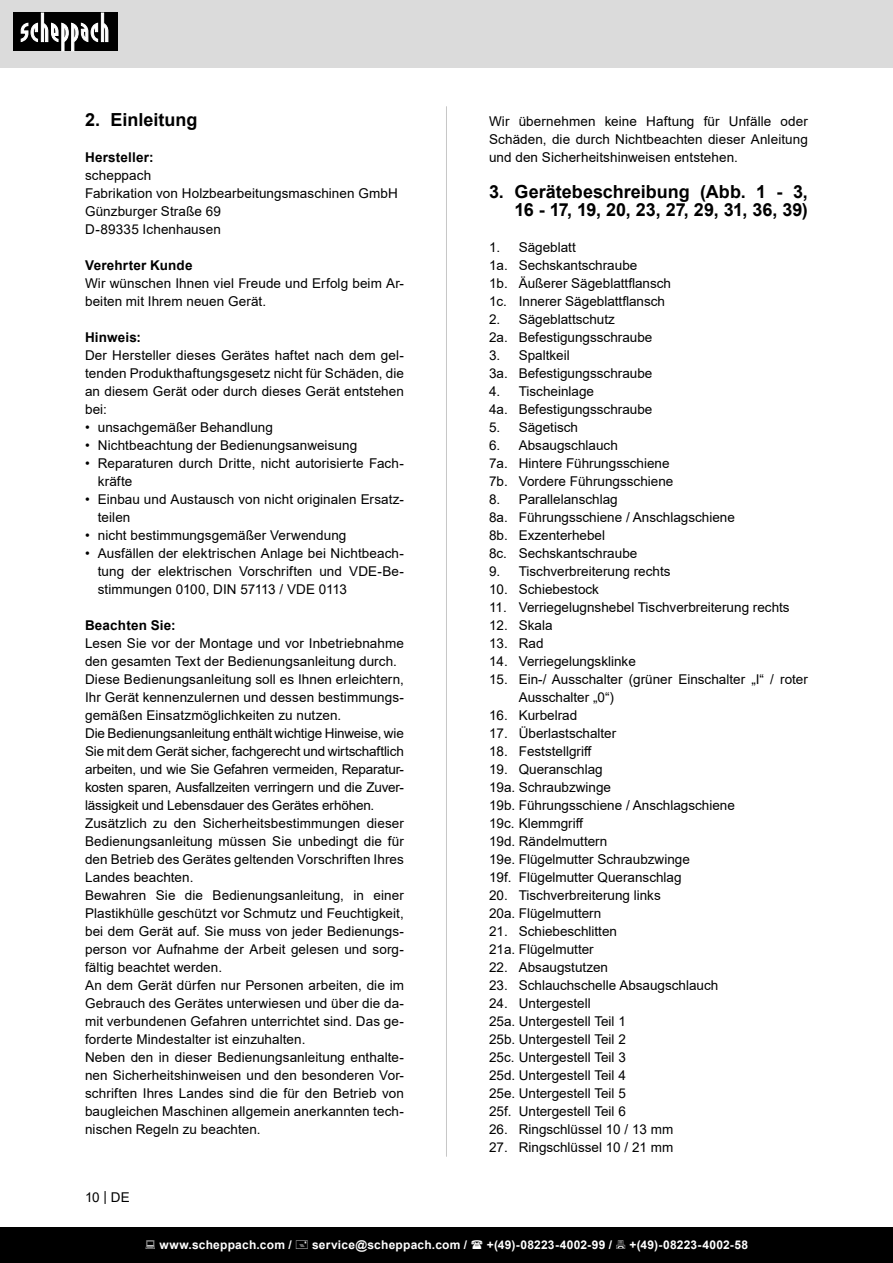
<style>
.page{position:relative;width:893px;height:1263px;background:#fff}
.page>*{position:absolute;margin:0;border:0;box-sizing:border-box;transform-origin:0 0}
.t1{font:700 18px/18px "Arial";color:#000;text-align:right}
.Basiseinstellung{font:13.5px/18px "Arial";color:#000;text-align:justify}
.Grundtext_Bold{font:700 13.5px "Arial";letter-spacing:.01em;color:#000}
.t2{font:700 12px "Arial";letter-spacing:.02em;color:#fff}
</style>
<div class="page">
<div style="left:0;top:0;width:893px;height:67px;background:#dbdbdb"></div>
<div style="left:0;top:1227px;width:893px;height:36px;background:#000"></div>
<div style="left:13px;top:13px;width:105px;height:38px;background:#000"></div>
<svg style="left:21px;top:13px;width:87px;height:38px"></svg>
<hr style="left:446px;top:106px;width:1px;height:1051px;background:#c7c7c7">
<p class="t1" style="left:85px;top:111px;width:114px">2. Einleitung</p>
<p class="Grundtext_Bold" style="left:85px;top:148px;width:70px">Hersteller:</p>
<p class="Basiseinstellung" style="left:85px;top:166px;width:68px">scheppach</p>
<p class="Basiseinstellung" style="left:85px;top:184px;width:314px">Fabrikation von Holzbearbeitungsmaschinen GmbH</p>
<p class="Basiseinstellung" style="left:85px;top:202px;width:137px">Günzburger Straße 69</p>
<p class="Basiseinstellung" style="left:85px;top:220px;width:137px">D-89335 Ichenhausen</p>
<p class="Grundtext_Bold" style="left:85px;top:256px;width:109px">Verehrter Kunde</p>
<p class="Basiseinstellung" style="left:85px;top:274px;width:320px">Wir wünschen Ihnen viel Freude und Erfolg beim Ar&shy;beiten mit Ihrem neuen Gerät.</p>
<p class="Grundtext_Bold" style="left:85px;top:328px;width:58px">Hinweis:</p>
<p class="Basiseinstellung" style="left:85px;top:346px;width:320px">Der Hersteller dieses Gerätes haftet nach dem gel&shy;tenden Produkthaftungsgesetz nicht für Schäden, die an diesem Gerät oder durch dieses Gerät entstehen bei:</p>
<p class="Basiseinstellung" style="left:85px;top:418px;width:189px">• unsachgemäßer Behandlung</p>
<p class="Basiseinstellung" style="left:85px;top:436px;width:274px">• Nichtbeachtung der Bedienungsanweisung</p>
<p class="Basiseinstellung" style="left:98px;top:454px;width:308px;text-indent:-13px">• Reparaturen durch Dritte, nicht autorisierte Fach&shy;kräfte</p>
<p class="Basiseinstellung" style="left:98px;top:490px;width:308px;text-indent:-13px">• Einbau und Austausch von nicht originalen Ersatz&shy;teilen</p>
<p class="Basiseinstellung" style="left:85px;top:526px;width:263px">• nicht bestimmungsgemäßer Verwendung</p>
<p class="Basiseinstellung" style="left:98px;top:544px;width:308px;text-indent:-13px">• Ausfällen der elektrischen Anlage bei Nichtbeach&shy;tung der elektrischen Vorschriften und VDE-Be&shy;stimmungen 0100, DIN 57113 / VDE 0113</p>
<p class="Grundtext_Bold" style="left:85px;top:616px;width:92px">Beachten Sie:</p>
<p class="Basiseinstellung" style="left:85px;top:634px;width:320px">Lesen Sie vor der Montage und vor Inbetriebnahme den gesamten Text der Bedienungsanleitung durch.</p>
<p class="Basiseinstellung" style="left:85px;top:670px;width:320px">Diese Bedienungsanleitung soll es Ihnen erleichtern, Ihr Gerät kennenzulernen und dessen bestimmungs&shy;gemäßen Einsatzmöglichkeiten zu nutzen.</p>
<p class="Basiseinstellung" style="left:85px;top:724px;width:320px">Die Bedienungsanleitung enthält wichtige Hinweise, wie Sie mit dem Gerät sicher, fachgerecht und wirtschaftlich arbeiten, und wie Sie Gefahren vermeiden, Reparatur&shy;kosten sparen, Ausfallzeiten verringern und die Zuver&shy;lässigkeit und Lebensdauer des Gerätes erhöhen.</p>
<p class="Basiseinstellung" style="left:85px;top:814px;width:320px">Zusätzlich zu den Sicherheitsbestimmungen dieser Bedienungsanleitung müssen Sie unbedingt die für den Betrieb des Gerätes geltenden Vorschriften Ihres Landes beachten.</p>
<p class="Basiseinstellung" style="left:85px;top:886px;width:320px">Bewahren Sie die Bedienungsanleitung, in einer Plastikhülle geschützt vor Schmutz und Feuchtigkeit, bei dem Gerät auf. Sie muss von jeder Bedienungs&shy;person vor Aufnahme der Arbeit gelesen und sorg&shy;fältig beachtet werden.</p>
<p class="Basiseinstellung" style="left:85px;top:976px;width:320px">An dem Gerät dürfen nur Personen arbeiten, die im Gebrauch des Gerätes unterwiesen und über die da&shy;mit verbundenen Gefahren unterrichtet sind. Das ge&shy;forderte Mindestalter ist einzuhalten.</p>
<p class="Basiseinstellung" style="left:85px;top:1048px;width:320px">Neben den in dieser Bedienungsanleitung enthalte&shy;nen Sicherheitshinweisen und den besonderen Vor&shy;schriften Ihres Landes sind die für den Betrieb von baugleichen Maschinen allgemein anerkannten tech&shy;nischen Regeln zu beachten.</p>
<p class="Basiseinstellung" style="left:85px;top:1188px;width:46px">10 | DE</p>
<p class="Basiseinstellung" style="left:489px;top:112px;width:320px">Wir übernehmen keine Haftung für Unfälle oder Schäden, die durch Nichtbeachten dieser Anleitung und den Sicherheitshinweisen entstehen.</p>
<p class="t1" style="left:489px;top:183px;width:320px">3. Gerätebeschreibung (Abb. 1 - 3,<br>16 - 17, 19, 20, 23, 27, 29, 31, 36, 39)</p>
<p class="Basiseinstellung" style="left:489px;top:238px;width:88px">1. Sägeblatt</p>
<p class="Basiseinstellung" style="left:489px;top:256px;width:150px">1a. Sechskantschraube</p>
<p class="Basiseinstellung" style="left:489px;top:274px;width:184px">1b. Äußerer Sägeblattflansch</p>
<p class="Basiseinstellung" style="left:489px;top:292px;width:178px">1c. Innerer Sägeblattflansch</p>
<p class="Basiseinstellung" style="left:489px;top:310px;width:127px">2. Sägeblattschutz</p>
<p class="Basiseinstellung" style="left:489px;top:328px;width:165px">2a. Befestigungsschraube</p>
<p class="Basiseinstellung" style="left:489px;top:346px;width:82px">3. Spaltkeil</p>
<p class="Basiseinstellung" style="left:489px;top:364px;width:165px">3a. Befestigungsschraube</p>
<p class="Basiseinstellung" style="left:489px;top:382px;width:107px">4. Tischeinlage</p>
<p class="Basiseinstellung" style="left:489px;top:400px;width:165px">4a. Befestigungsschraube</p>
<p class="Basiseinstellung" style="left:489px;top:418px;width:91px">5. Sägetisch</p>
<p class="Basiseinstellung" style="left:489px;top:436px;width:130px">6. Absaugschlauch</p>
<p class="Basiseinstellung" style="left:489px;top:454px;width:182px">7a. Hintere Führungsschiene</p>
<p class="Basiseinstellung" style="left:489px;top:472px;width:186px">7b. Vordere Führungsschiene</p>
<p class="Basiseinstellung" style="left:489px;top:490px;width:130px">8. Parallelanschlag</p>
<p class="Basiseinstellung" style="left:489px;top:508px;width:247px">8a. Führungsschiene / Anschlagschiene</p>
<p class="Basiseinstellung" style="left:489px;top:526px;width:118px">8b. Exzenterhebel</p>
<p class="Basiseinstellung" style="left:489px;top:544px;width:150px">8c. Sechskantschraube</p>
<p class="Basiseinstellung" style="left:489px;top:562px;width:183px">9. Tischverbreiterung rechts</p>
<p class="Basiseinstellung" style="left:489px;top:580px;width:112px">10. Schiebestock</p>
<p class="Basiseinstellung" style="left:489px;top:598px;width:302px">11. Verriegelugnshebel Tischverbreiterung rechts</p>
<p class="Basiseinstellung" style="left:489px;top:616px;width:65px">12. Skala</p>
<p class="Basiseinstellung" style="left:489px;top:634px;width:56px">13. Rad</p>
<p class="Basiseinstellung" style="left:489px;top:652px;width:148px">14. Verriegelungsklinke</p>
<p class="Basiseinstellung" style="left:519px;top:670px;width:291px;text-indent:-30px">15. Ein-/ Ausschalter (grüner Einschalter „I“ / roter<br>Ausschalter „0“)</p>
<p class="Basiseinstellung" style="left:489px;top:706px;width:90px">16. Kurbelrad</p>
<p class="Basiseinstellung" style="left:489px;top:724px;width:129px">17. Überlastschalter</p>
<p class="Basiseinstellung" style="left:489px;top:742px;width:104px">18. Feststellgriff</p>
<p class="Basiseinstellung" style="left:489px;top:760px;width:115px">19. Queranschlag</p>
<p class="Basiseinstellung" style="left:489px;top:778px;width:124px">19a. Schraubzwinge</p>
<p class="Basiseinstellung" style="left:489px;top:796px;width:247px">19b. Führungsschiene / Anschlagschiene</p>
<p class="Basiseinstellung" style="left:489px;top:814px;width:96px">19c. Klemmgriff</p>
<p class="Basiseinstellung" style="left:489px;top:832px;width:120px">19d. Rändelmuttern</p>
<p class="Basiseinstellung" style="left:489px;top:850px;width:202px">19e. Flügelmutter Schraubzwinge</p>
<p class="Basiseinstellung" style="left:489px;top:868px;width:194px">19f. Flügelmutter Queranschlag</p>
<p class="Basiseinstellung" style="left:489px;top:886px;width:173px">20. Tischverbreiterung links</p>
<p class="Basiseinstellung" style="left:489px;top:904px;width:114px">20a. Flügelmuttern</p>
<p class="Basiseinstellung" style="left:489px;top:922px;width:130px">21. Schiebeschlitten</p>
<p class="Basiseinstellung" style="left:489px;top:940px;width:106px">21a. Flügelmutter</p>
<p class="Basiseinstellung" style="left:489px;top:958px;width:121px">22. Absaugstutzen</p>
<p class="Basiseinstellung" style="left:489px;top:976px;width:231px">23. Schlauchschelle Absaugschlauch</p>
<p class="Basiseinstellung" style="left:489px;top:994px;width:103px">24. Untergestell</p>
<p class="Basiseinstellung" style="left:489px;top:1012px;width:138px">25a. Untergestell Teil 1</p>
<p class="Basiseinstellung" style="left:489px;top:1030px;width:138px">25b. Untergestell Teil 2</p>
<p class="Basiseinstellung" style="left:489px;top:1048px;width:138px">25c. Untergestell Teil 3</p>
<p class="Basiseinstellung" style="left:489px;top:1066px;width:138px">25d. Untergestell Teil 4</p>
<p class="Basiseinstellung" style="left:489px;top:1084px;width:138px">25e. Untergestell Teil 5</p>
<p class="Basiseinstellung" style="left:489px;top:1102px;width:138px">25f. Untergestell Teil 6</p>
<p class="Basiseinstellung" style="left:489px;top:1120px;width:186px">26. Ringschlüssel 10 / 13 mm</p>
<p class="Basiseinstellung" style="left:489px;top:1138px;width:186px">27. Ringschlüssel 10 / 21 mm</p>
<p class="t2" style="left:159px;top:1236px;width:134px">www.scheppach.com /</p>
<p class="t2" style="left:312px;top:1236px;width:157px">service@scheppach.com /</p>
<p class="t2" style="left:487px;top:1236px;width:127px">+(49)-08223-4002-99 /</p>
<p class="t2" style="left:629px;top:1236px;width:120px">+(49)-08223-4002-58</p>
</div>
